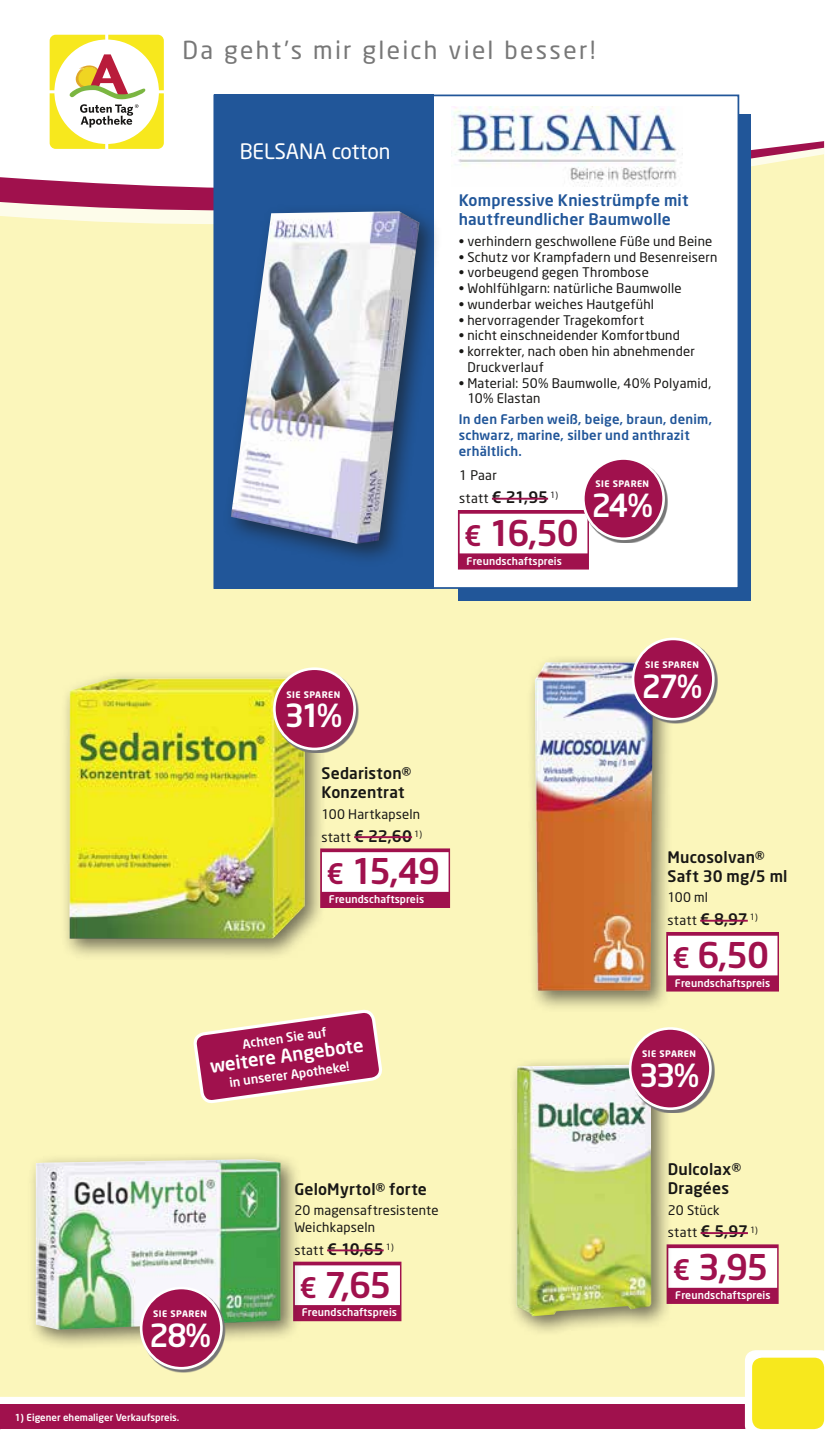
<style>
.page{position:relative;width:839px;height:1444px;background:#fff}
.page>*{position:absolute;margin:0;border:0;box-sizing:border-box;transform-origin:0 0}
.t1{font:500 35px "Neo Sans";letter-spacing:-.045em;color:#a0114d}
.t2{font:500 31.5px "Neo Sans";letter-spacing:-.09em;color:#fff}
.t3{font:24.5px "Neo Sans";letter-spacing:.09em;color:#777}
.t4{font:21px "Neo Sans";color:#fff}
.t5{font:500 18.38px "Neo Sans";color:#fff}
.t6{font:500 15.75px/19.2px "Neo Sans";letter-spacing:.01em;color:#181715}
.t7{font:500 15.75px/19.2px "Neo Sans";letter-spacing:.01em;color:#215699}
.t8{font:13.12px/22.8px "Neo Sans";letter-spacing:.015em;color:#181715}
.t9{font:500 13.12px/15.8px "Neo Sans";letter-spacing:.02em;color:#215699}
.t10{font:500 12.42px "Neo Sans";color:#fff}
.t11{font:500 10.5px "Neo Sans";letter-spacing:.01em;color:#fff}
.t12{font:500 9.62px "Neo Sans";color:#fff}
.t13{font:700 8.92px "Neo Sans";letter-spacing:.05em;color:#fff}
.s1{font-weight:400;font-size:13.12px}
.s2{font-size:28px}
.s3{font-weight:500;font-size:15.75px}
</style>
<div class="page">
<div style="left:0;top:1404px;width:755px;height:25px;background:#a0114d"></div>
<div style="left:0;top:227px;width:823px;height:1169px;background:#fbf6bb"></div>
<svg style="left:50px;top:35px;width:114px;height:40px"></svg>
<div style="left:744px;top:1350px;width:87px;height:86px;background:#fff;border-radius:11px"></div>
<div style="left:752px;top:1357px;width:71px;height:72px;background:#f7e81d;border-radius:10px"></div>
<svg style="left:0;top:75px;width:823px;height:152px"></svg>
<svg style="left:194px;top:1010px;width:187px;height:92px;background:#be5e77"></svg>
<div style="left:666px;top:1244px;width:112px;height:60px;background:#a0114d"></div>
<div style="left:668px;top:1248px;width:109px;height:39px;background:#fff"></div>
<hr style="left:700px;top:1232px;width:47px;height:2px;background:#a0114d">
<div style="left:507px;top:1056px;width:165px;height:281px;background:#181715;opacity:.6"></div>
<img style="left:516px;top:1064px;width:135px;height:252px">
<svg style="left:631px;top:1029px;width:83px;height:83px;fill:#fbf6bb"></svg>
<div style="left:630px;top:1028px;width:80px;height:80px;background:#a0114d;border-radius:50%"></div>
<div style="left:628px;top:1027px;width:83px;height:83px;border:3px solid #fff;border-radius:50%"></div>
<div style="left:526px;top:654px;width:148px;height:358px;background:#181715;opacity:.6"></div>
<img style="left:535px;top:662px;width:118px;height:328px">
<div style="left:666px;top:932px;width:112px;height:59px;background:#a0114d"></div>
<div style="left:667px;top:935px;width:110px;height:40px;background:#fff"></div>
<hr style="left:700px;top:919px;width:47px;height:2px;background:#a0114d">
<svg style="left:634px;top:640px;width:83px;height:83px;background:#c5c5b0"></svg>
<div style="left:633px;top:639px;width:80px;height:80px;background:#a0114d;border-radius:50%"></div>
<div style="left:631px;top:637px;width:83px;height:83px;border:3px solid #fff;border-radius:50%"></div>
<div style="left:61px;top:669px;width:265px;height:291px;background:#181715;opacity:.6"></div>
<img style="left:69px;top:678px;width:236px;height:261px">
<div style="left:320px;top:848px;width:130px;height:60px;background:#a0114d"></div>
<div style="left:322px;top:852px;width:126px;height:40px;background:#fff"></div>
<hr style="left:354px;top:836px;width:58px;height:2px;background:#a0114d">
<svg style="left:275px;top:670px;width:83px;height:83px;background:#d6d493"></svg>
<div style="left:274px;top:669px;width:80px;height:80px;background:#a0114d;border-radius:50%"></div>
<div style="left:273px;top:667px;width:83px;height:83px;border:3px solid #fff;border-radius:50%"></div>
<div style="left:458px;top:114px;width:292px;height:486px;background:#215699"></div>
<div style="left:213px;top:95px;width:526px;height:494px;background:#fff;border:2px solid #215699"></div>
<img style="left:451px;top:106px;width:231px;height:80px">
<div style="left:214px;top:95px;width:219px;height:494px;background:#215699"></div>
<div style="left:222px;top:202px;width:220px;height:364px;background:#181715;opacity:.6"></div>
<img style="left:231px;top:211px;width:188px;height:333px">
<div style="left:458px;top:510px;width:131px;height:59px;background:#a0114d"></div>
<div style="left:459px;top:514px;width:128px;height:39px;background:#fff"></div>
<hr style="left:492px;top:498px;width:56px;height:2px;background:#a0114d">
<svg style="left:584px;top:466px;width:83px;height:76px"></svg>
<div style="left:583px;top:458px;width:80px;height:81px;background:#a0114d;border-radius:50%"></div>
<div style="left:582px;top:457px;width:82px;height:83px;border:3px solid #fff;border-radius:50%"></div>
<div style="left:293px;top:1261px;width:108px;height:60px;background:#a0114d"></div>
<div style="left:295px;top:1265px;width:105px;height:40px;background:#fff"></div>
<hr style="left:327px;top:1249px;width:56px;height:2px;background:#a0114d">
<div style="left:27px;top:1150px;width:275px;height:200px;background:#181715;opacity:.6"></div>
<img style="left:36px;top:1159px;width:244px;height:170px">
<svg style="left:142px;top:1289px;width:83px;height:83px"></svg>
<div style="left:141px;top:1288px;width:80px;height:80px;background:#a0114d;border-radius:50%"></div>
<div style="left:140px;top:1286px;width:83px;height:83px;border:3px solid #fff;border-radius:50%"></div>
<hr style="left:0;top:1010px;width:1px;height:60px;background:#a0114d">
<hr style="left:0;top:1014px;width:1px;height:40px;background:#fff">
<h3 class="t3" style="left:182px;top:35px;width:414px">Da geht’s mir gleich viel besser!</h3>
<h3 class="t4" style="left:240px;top:138px;width:152px">BELSANA cotton</h3>
<p class="t7" style="left:458px;top:190px;width:231px">Kompressive Kniestrümpfe mit hautfreundlicher Baumwolle</p>
<p class="t8" style="left:458px;top:229px;width:255px">• verhindern geschwollene Füße und Beine</p>
<p class="t8" style="left:458px;top:245px;width:260px">• Schutz vor Krampfadern und Besenreisern</p>
<p class="t8" style="left:458px;top:261px;width:191px">• vorbeugend gegen Thrombose</p>
<p class="t8" style="left:458px;top:277px;width:224px">• Wohlfühlgarn: natürliche Baumwolle</p>
<p class="t8" style="left:458px;top:292px;width:197px">• wunderbar weiches Hautgefühl</p>
<p class="t8" style="left:458px;top:308px;width:187px">• hervorragender Tragekomfort</p>
<p class="t8" style="left:458px;top:324px;width:223px">• nicht einschneidender Komfortbund</p>
<p class="t8" style="left:467px;top:343px;width:229px;line-height:15.8px;text-indent:-9px">• korrekter, nach oben hin abnehmender<br>Druckverlauf</p>
<p class="t8" style="left:467px;top:375px;width:245px;line-height:15.8px;text-indent:-9px">• Material: 50% Baumwolle, 40% Polyamid,<br>10% Elastan</p>
<p class="t9" style="left:458px;top:411px;width:255px">In den Farben weiß, beige, braun, denim, schwarz, marine, silber und anthrazit erhältlich.</p>
<p class="t8" style="left:459px;top:464px;width:39px">1 Paar</p>
<p class="t6" style="left:459px;top:487px;width:100px"><span class="s1">statt</span> € 21,95 <sup>1)</sup></p>
<h1 class="t1" style="left:464px;top:511px;width:116px"><span class="s2">€</span> 16,50</h1>
<p class="t11" style="left:466px;top:554px;width:97px">Freundschaftspreis</p>
<p class="t13" style="left:595px;top:478px;width:55px">SIE SPAREN</p>
<h2 class="t2" style="left:591px;top:486px;width:63px">24%</h2>
<p class="t13" style="left:286px;top:688px;width:55px">SIE SPAREN</p>
<h2 class="t2" style="left:284px;top:696px;width:59px">31%</h2>
<p class="t6" style="left:321px;top:763px;width:91px">Sedariston®<br>Konzentrat</p>
<p class="t8" style="left:321px;top:802px;width:100px">100 Hartkapseln</p>
<p class="t6" style="left:321px;top:825px;width:102px"><span class="s1">statt</span> € 22,60 <sup>1)</sup></p>
<h1 class="t1" style="left:326px;top:849px;width:115px"><span class="s2">€</span> 15,49</h1>
<p class="t11" style="left:329px;top:892px;width:97px">Freundschaftspreis</p>
<p class="t10" style="left:241px;top:1036px;width:86px;rotate:-8deg">Achten Sie auf</p>
<h3 class="t5" style="left:209px;top:1054px;width:156px;rotate:-8deg">weitere Angebote</h3>
<p class="t10" style="left:228px;top:1075px;width:123px;rotate:-8deg">in unserer Apotheke!</p>
<p class="t6" style="left:294px;top:1179px;width:134px">GeloMyrtol® forte</p>
<p class="t8" style="left:294px;top:1202px;width:146px;line-height:16.6px">20 magensaftresistente<br>Weichkapseln</p>
<p class="t6" style="left:294px;top:1239px;width:101px"><span class="s1">statt</span> € 10,65 <sup>1)</sup></p>
<h1 class="t1" style="left:299px;top:1262px;width:94px"><span class="s2">€</span> 7,65</h1>
<p class="t13" style="left:153px;top:1307px;width:55px">SIE SPAREN</p>
<p class="t11" style="left:302px;top:1306px;width:97px">Freundschaftspreis</p>
<h2 class="t2" style="left:149px;top:1315px;width:63px">28%</h2>
<p class="t12" style="left:15px;top:1411px;width:166px">1) Eigener ehemaliger Verkaufspreis.</p>
<p class="t13" style="left:645px;top:659px;width:55px">SIE SPAREN</p>
<h2 class="t2" style="left:641px;top:666px;width:62px">27%</h2>
<p class="t6" style="left:667px;top:847px;width:122px">Mucosolvan®<br>Saft 30 mg/5 ml</p>
<p class="t8" style="left:667px;top:886px;width:92px">100 ml<br>statt <span class="s3">€ 8,97</span> <sup>1)</sup></p>
<h1 class="t1" style="left:672px;top:933px;width:98px"><span class="s2">€</span> 6,50</h1>
<p class="t11" style="left:674px;top:976px;width:97px">Freundschaftspreis</p>
<p class="t13" style="left:642px;top:1048px;width:55px">SIE SPAREN</p>
<h2 class="t2" style="left:638px;top:1055px;width:62px">33%</h2>
<p class="t6" style="left:667px;top:1159px;width:75px">Dulcolax®<br>Dragées</p>
<p class="t8" style="left:667px;top:1198px;width:92px">20 Stück<br>statt <span class="s3">€ 5,97</span> <sup>1)</sup></p>
<h1 class="t1" style="left:672px;top:1245px;width:97px"><span class="s2">€</span> 3,95</h1>
<p class="t11" style="left:675px;top:1288px;width:97px">Freundschaftspreis</p>
</div>
